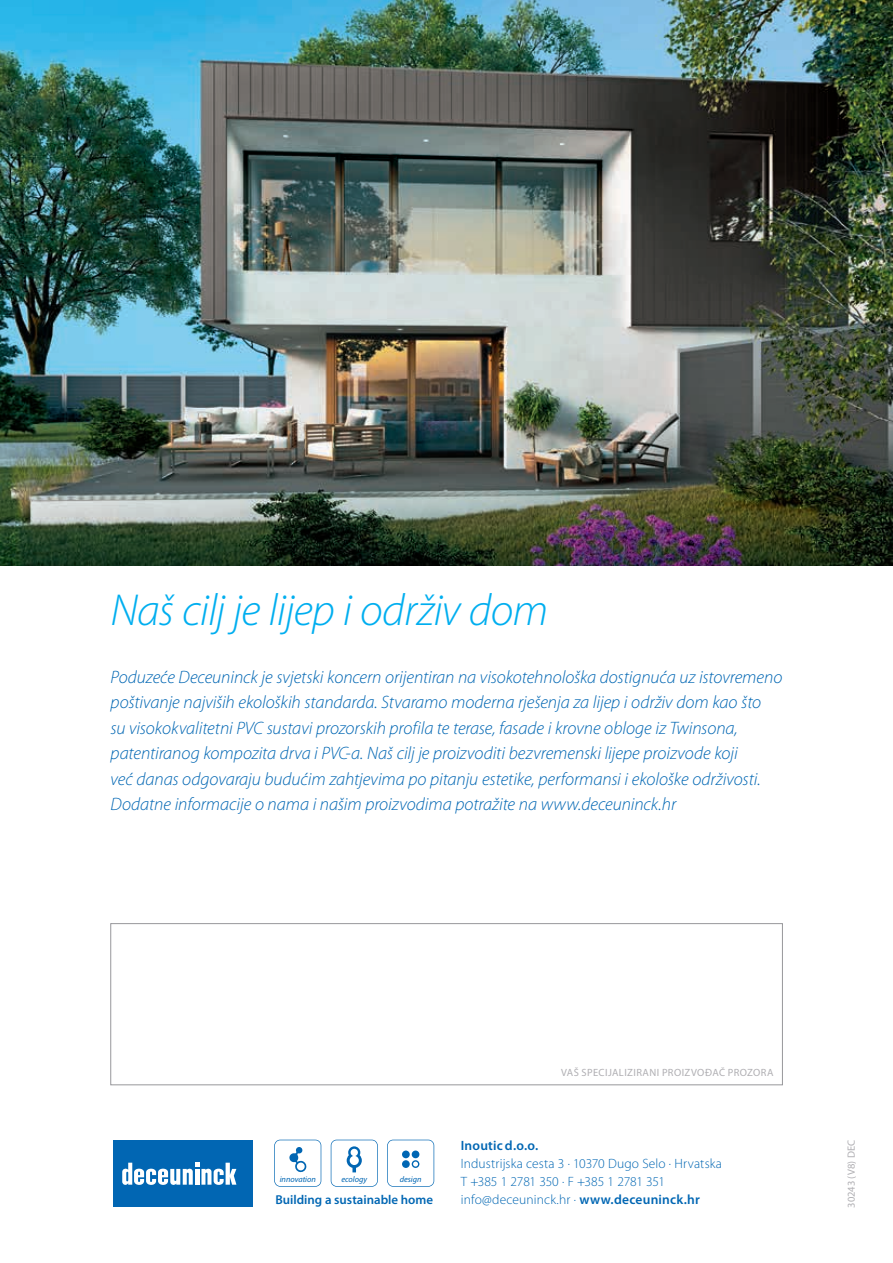
<style>
.page{position:relative;width:893px;height:1263px;background:#fff}
.page>*{position:absolute;margin:0;border:0;box-sizing:border-box;transform-origin:0 0}
.t1{font:italic 300 45px "Myriad Pro";letter-spacing:-.015em;color:#00aeef}
.t2{font:italic 300 18px/25.5px "Myriad Pro";letter-spacing:-.005em;color:#0166b3}
.t3{font:300 13.5px/18px "Myriad Pro";letter-spacing:.005em;color:#0166b3}
.t4{font:600 13.5px "Myriad Pro";letter-spacing:.015em;color:#0166b3}
.t5{font:600 12.9px "Myriad Pro";color:#0166b3}
.t6{font:10.5px "Myriad Pro";letter-spacing:.035em;color:#b0afb3}
.t7{font:10.5px "Myriad Pro";letter-spacing:.005em;color:#b0afb3}
.t8{font:italic 8.25px "Myriad Pro";color:#0166b3}
.s1{font-weight:600}
</style>
<div class="page">
<img style="left:0;top:0;width:893px;height:566px">
<svg style="left:387px;top:1140px;width:47px;height:47px"></svg>
<svg style="left:331px;top:1140px;width:47px;height:47px"></svg>
<svg style="left:274px;top:1140px;width:47px;height:47px"></svg>
<div style="left:113px;top:1141px;width:140px;height:66px;background:#0166b3"></div>
<svg style="left:122px;top:1163px;width:114px;height:22px"></svg>
<div style="left:111px;top:923px;width:672px;height:162px;border:1px solid #97979b"></div>
<h1 class="t1" style="left:111px;top:586px;width:439px">Naš cilj je lijep i održiv dom</h1>
<p class="t2" style="left:111px;top:664px;width:673px">Poduzeće Deceuninck je svjetski koncern orijentiran na visokotehnološka dostignuća uz istovremeno poštivanje najviših ekoloških standarda. Stvaramo moderna rješenja za lijep i održiv dom kao što<br>su visokokvalitetni PVC sustavi prozorskih profila te terase, fasade i krovne obloge iz Twinsona, patentiranog kompozita drva i PVC-a. Naš cilj je proizvoditi bezvremenski lijepe proizvode koji<br>već danas odgovaraju budućim zahtjevima po pitanju estetike, performansi i ekološke održivosti.<br>Dodatne informacije o nama i našim proizvodima potražite na www.deceuninck.hr</p>
<p class="t8" style="left:280px;top:1174px;width:38px">innovation</p>
<p class="t8" style="left:341px;top:1174px;width:27px">ecology</p>
<p class="t8" style="left:400px;top:1174px;width:23px">design</p>
<p class="t5" style="left:275px;top:1192px;width:159px">Building a sustainable home</p>
<p class="t6" style="left:561px;top:1066px;width:214px">VAŠ SPECIJALIZIRANI PROIZVOĐAČ PROZORA</p>
<p class="t4" style="left:461px;top:1137px;width:79px">Inoutic d.o.o.</p>
<p class="t3" style="left:461px;top:1155px;width:263px">Industrijska cesta 3 · 10370 Dugo Selo · Hrvatska<br>T +385 1 2781 350 · F +385 1 2781 351 info@deceuninck.hr · <span class="s1">www.deceuninck.hr</span></p>
<p class="t7" style="left:845px;top:1208px;width:69px;rotate:-90deg">30243 (V8) DEC</p>
</div>
